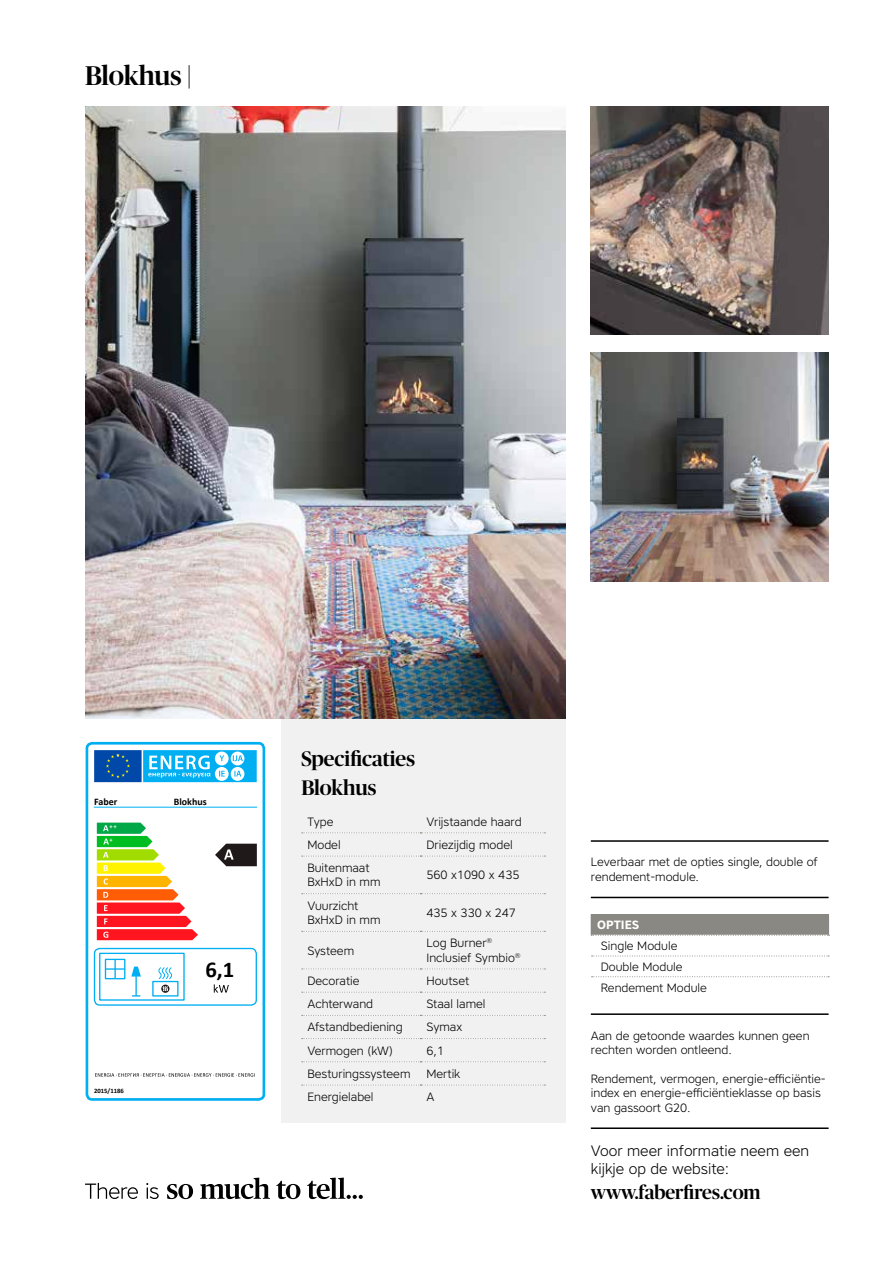
<style>
.page{position:relative;width:893px;height:1263px;background:#fff}
.page>*{position:absolute;margin:0;border:0;box-sizing:border-box;transform-origin:0 0}
.t1{font:500 27px "Publico Banner";letter-spacing:-.005em;color:#000}
.t2{font:700 22.65px "Calibri";color:#000}
.t3{font:500 21px/28.5px "Publico Banner";color:#000}
.t4{font:500 19.35px "Publico Banner";color:#000}
.t5{font:300 15px/18px "Core Sans A35";color:#000}
.t6{font:300 12px/14.4px "Core Sans A35";color:#000}
.t7{font:700 12px "Core Sans A65";color:#fff}
.t8{font:700 10.05px "Calibri";color:#000}
.t9{font:700 6.6px "Calibri";color:#000}
</style>
<div class="page">
<hr style="left:591px;top:914px;width:238px;height:1px;background:#8a8882">
<svg style="left:591px;top:915px;width:239px;height:21px;background:#8f8d88"></svg>
<svg style="left:592px;top:956px;width:237px;height:1px"></svg>
<svg style="left:592px;top:976px;width:237px;height:1px"></svg>
<div style="left:281px;top:711px;width:285px;height:412px;background:#f2f1f1"></div>
<svg style="left:302px;top:832px;width:243px;height:1px"></svg>
<svg style="left:302px;top:856px;width:243px;height:1px"></svg>
<svg style="left:302px;top:893px;width:243px;height:1px"></svg>
<svg style="left:302px;top:931px;width:243px;height:1px"></svg>
<svg style="left:302px;top:968px;width:243px;height:1px"></svg>
<svg style="left:302px;top:992px;width:243px;height:1px"></svg>
<svg style="left:302px;top:1015px;width:243px;height:1px"></svg>
<svg style="left:302px;top:1038px;width:243px;height:1px"></svg>
<svg style="left:302px;top:1061px;width:243px;height:1px"></svg>
<svg style="left:302px;top:1085px;width:243px;height:1px"></svg>
<img style="left:85px;top:106px;width:481px;height:613px">
<div style="left:86px;top:742px;width:179px;height:359px;border:3px solid #00aef2;border-radius:5px"></div>
<svg style="left:94px;top:750px;width:163px;height:32px;background:#37a2de"></svg>
<hr style="left:94px;top:807px;width:163px;height:1px;background:#00aef2">
<svg style="left:95px;top:1073px;width:160px;height:4px"></svg>
<svg style="left:97px;top:823px;width:101px;height:117px"></svg>
<div style="left:94px;top:948px;width:163px;height:58px;border:1px solid #00aef2;border-radius:5px"></div>
<svg style="left:214px;top:984px;width:15px;height:8px"></svg>
<div style="left:105px;top:959px;width:20px;height:20px;border:1px solid #00aef2"></div>
<svg style="left:106px;top:959px;width:18px;height:19px"></svg>
<svg style="left:131px;top:967px;width:10px;height:29px"></svg>
<div style="left:152px;top:981px;width:27px;height:15px;border:1px solid #00aef2"></div>
<div style="left:99px;top:953px;width:86px;height:48px;border:1px solid #00aef2"></div>
<svg style="left:158px;top:967px;width:14px;height:12px"></svg>
<svg style="left:161px;top:984px;width:8px;height:9px"></svg>
<svg style="left:162px;top:986px;width:7px;height:5px"></svg>
<svg style="left:215px;top:844px;width:42px;height:22px"></svg>
<img style="left:591px;top:106px;width:237px;height:229px">
<img style="left:591px;top:353px;width:237px;height:228px">
<hr style="left:591px;top:840px;width:238px;height:2px;background:#000">
<hr style="left:591px;top:897px;width:238px;height:1px;background:#000">
<hr style="left:591px;top:1013px;width:238px;height:2px;background:#000">
<hr style="left:591px;top:1127px;width:238px;height:2px;background:#000">
<svg style="left:85px;top:1177px;width:278px;height:22px"></svg>
<h1 class="t1" style="left:85px;top:57px;width:108px">Blokhus |</h1>
<p class="t8" style="left:94px;top:795px;width:25px">Faber</p>
<p class="t8" style="left:174px;top:795px;width:34px">Blokhus</p>
<p class="t9" style="left:94px;top:1087px;width:31px">2015/1186</p>
<h2 class="t2" style="left:205px;top:955px;width:30px">6,1</h2>
<h3 class="t3" style="left:301px;top:744px;width:115px">Specificaties<br>Blokhus</h3>
<p class="t6" style="left:307px;top:814px;width:28px">Type</p>
<p class="t6" style="left:426px;top:814px;width:97px">Vrijstaande haard</p>
<p class="t6" style="left:307px;top:837px;width:35px">Model</p>
<p class="t6" style="left:426px;top:837px;width:88px">Driezijdig model</p>
<p class="t6" style="left:307px;top:860px;width:75px">Buitenmaat<br>BxHxD in mm</p>
<p class="t6" style="left:426px;top:868px;width:95px">560 x1090 x 435</p>
<p class="t6" style="left:307px;top:898px;width:75px">Vuurzicht<br>BxHxD in mm</p>
<p class="t6" style="left:426px;top:905px;width:91px">435 x 330 x 247</p>
<p class="t6" style="left:307px;top:943px;width:48px">Systeem</p>
<p class="t6" style="left:426px;top:936px;width:96px">Log Burner<sup>®<br></sup>Inclusief Symbio<sup>®</sup></p>
<p class="t6" style="left:307px;top:973px;width:54px">Decoratie</p>
<p class="t6" style="left:426px;top:973px;width:44px">Houtset</p>
<p class="t6" style="left:307px;top:996px;width:67px">Achterwand</p>
<p class="t6" style="left:426px;top:996px;width:61px">Staal lamel</p>
<p class="t6" style="left:307px;top:1020px;width:97px">Afstandbediening</p>
<p class="t6" style="left:426px;top:1020px;width:37px">Symax</p>
<p class="t6" style="left:307px;top:1043px;width:87px">Vermogen (kW)</p>
<p class="t6" style="left:426px;top:1043px;width:19px">6,1</p>
<p class="t6" style="left:307px;top:1066px;width:105px">Besturingssysteem</p>
<p class="t6" style="left:426px;top:1066px;width:35px">Mertik</p>
<p class="t6" style="left:307px;top:1089px;width:68px">Energielabel</p>
<p class="t6" style="left:426px;top:1089px;width:9px">A</p>
<p class="t6" style="left:591px;top:855px;width:228px">Leverbaar met de opties single, double of rendement-module.</p>
<p class="t7" style="left:597px;top:917px;width:44px">OPTIES</p>
<p class="t6" style="left:601px;top:935px;width:108px;line-height:20.7px">Single Module<br>Double Module<br>Rendement Module</p>
<p class="t6" style="left:591px;top:1028px;width:220px">Aan de getoonde waardes kunnen geen rechten worden ontleend.</p>
<p class="t6" style="left:591px;top:1071px;width:236px">Rendement, vermogen, energie-efficiëntie&shy;index en energie-efficiëntieklasse op basis van gassoort G20.</p>
<p class="t5" style="left:591px;top:1141px;width:220px">Voor meer informatie neem een kijkje op de website:</p>
<h3 class="t4" style="left:591px;top:1179px;width:171px">www.faberfires.com</h3>
</div>
